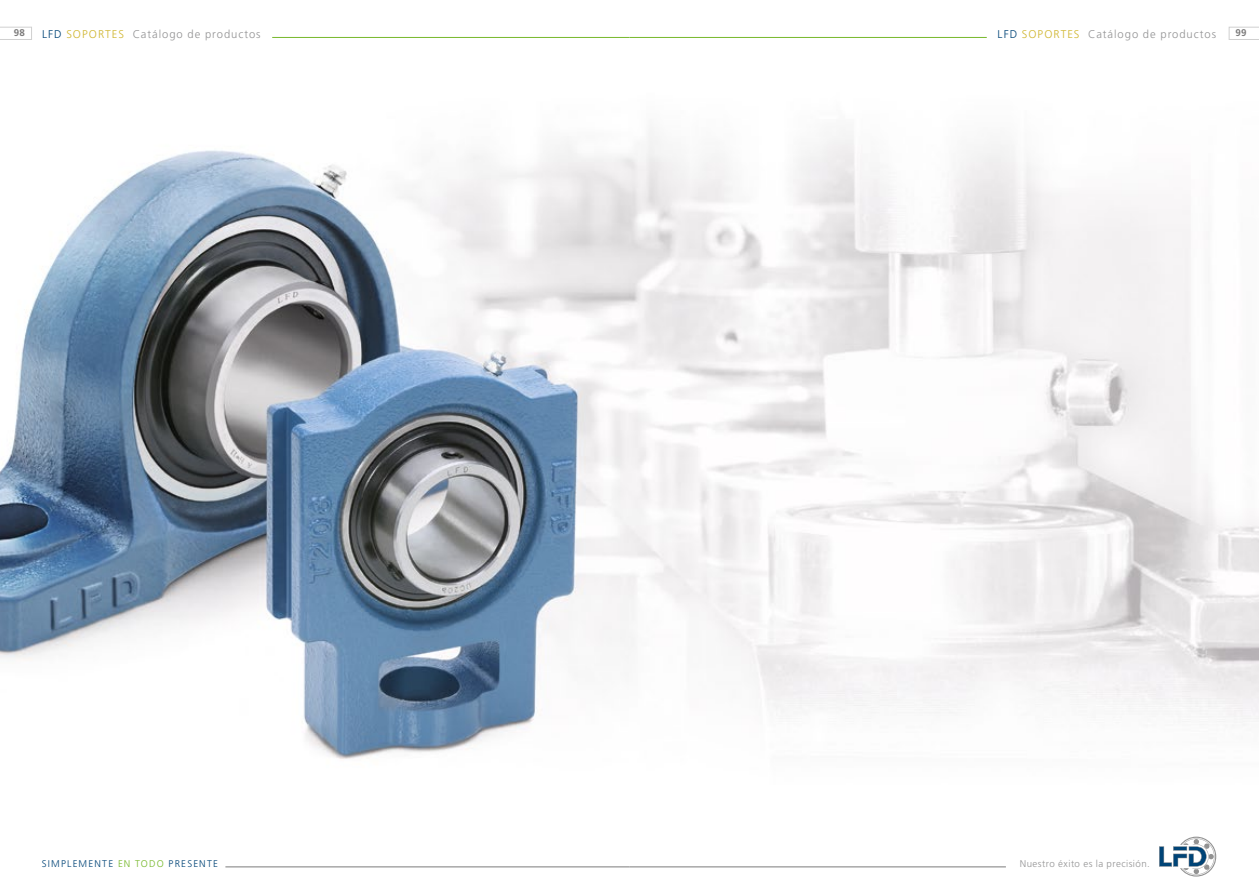
<style>
.page{position:relative;width:1259px;height:893px;background:#fff}
.page>*{position:absolute;margin:0;border:0;box-sizing:border-box;transform-origin:0 0}
.t1{font:300 11.25px "Frutiger LT Std";letter-spacing:.085em;color:#939394}
.t2{font:300 9.75px "Frutiger LT Std";letter-spacing:.045em;color:#939394}
.t3{font:300 9.75px "Frutiger LT Std";letter-spacing:.125em;color:#047}
.t4{font:700 9.75px "Frutiger LT Std";color:#7c7b7b}
.s1{color:#047}
.s2{color:#d0b630}
.s3{color:#76b82a}
</style>
<div class="page">
<svg style="left:0;top:27px;width:32px;height:13px"></svg>
<svg style="left:1229px;top:27px;width:30px;height:13px"></svg>
<hr style="left:272px;top:37px;width:357px;height:1px;background:#76b82a">
<hr style="left:629px;top:37px;width:357px;height:1px;background:#76b82a">
<hr style="left:629px;top:867px;width:377px;height:1px;background:#7c7b7b">
<hr style="left:225px;top:867px;width:404px;height:1px;background:#7c7b7b">
<svg style="left:1159px;top:837px;width:57px;height:39px"></svg>
<img style="left:0;top:130px;width:1259px;height:629px">
<p class="t4" style="left:14px;top:27px;width:13px">98</p>
<p class="t1" style="left:42px;top:27px;width:220px"><span class="s1">LFD</span> <span class="s2">SOPORTES</span> Catálogo de productos</p>
<p class="t1" style="left:997px;top:27px;width:220px"><span class="s1">LFD</span> <span class="s2">SOPORTES</span> Catálogo de productos</p>
<p class="t4" style="left:1235px;top:27px;width:13px">99</p>
<p class="t3" style="left:42px;top:858px;width:178px">SIMPLEMENTE <span class="s3">EN TODO</span> PRESENTE</p>
<p class="t2" style="left:1019px;top:858px;width:132px">Nuestro éxito es la precisión.</p>
</div>
